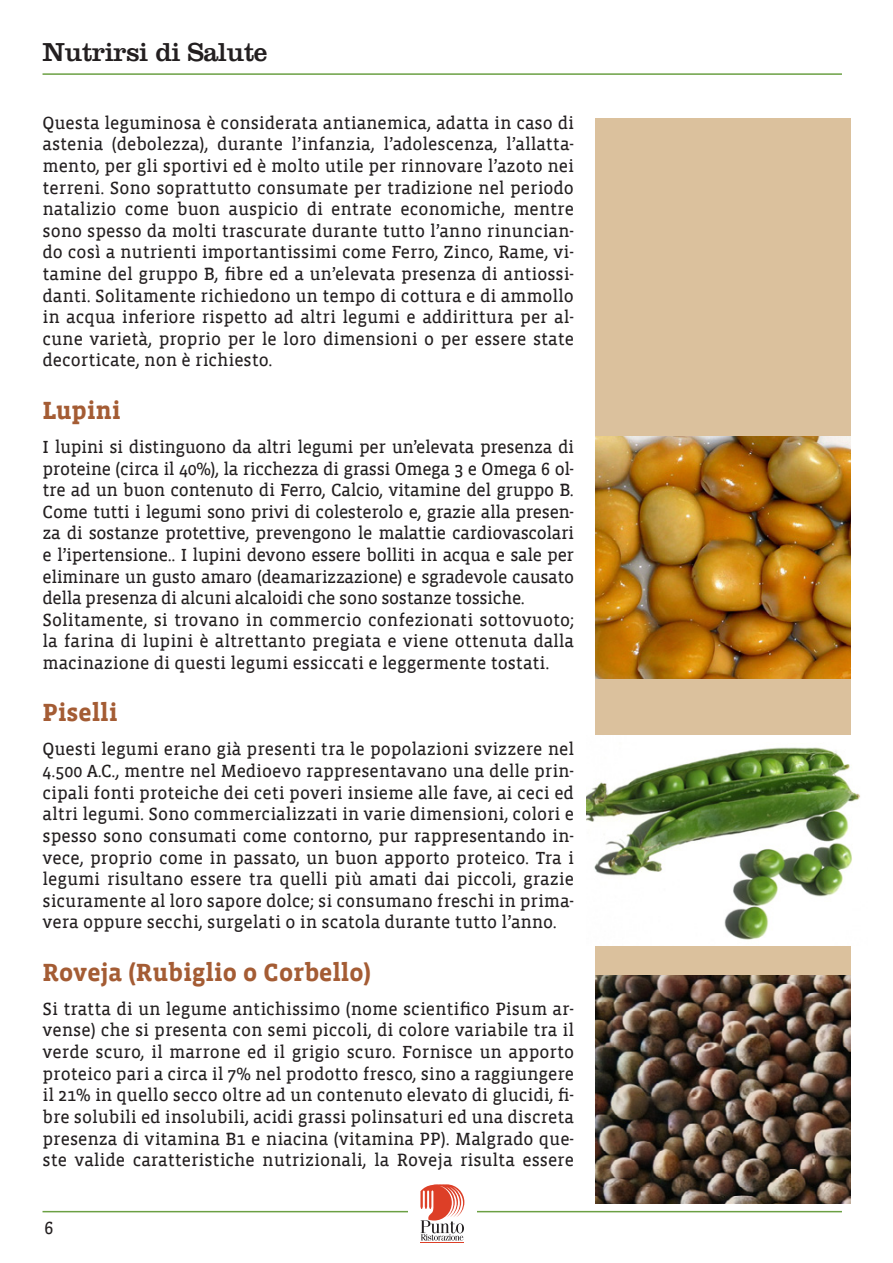
<style>
.page{position:relative;width:893px;height:1263px;background:#fff}
.page>*{position:absolute;margin:0;border:0;box-sizing:border-box;transform-origin:0 0}
.t1{font:27px "Clarendon";letter-spacing:-.02em;color:#231f20}
.Domande{font:700 25.5px "Vista Slab";color:#a45c34}
.t2{font:18px/21.6px "Vista Slab Reg";color:#231f20;text-align:justify}
</style>
<div class="page">
<hr style="left:43px;top:1211px;width:799px;height:1px;background:#6ba043">
<hr style="left:43px;top:73px;width:799px;height:2px;background:#6ba043">
<div style="left:408px;top:1182px;width:68px;height:60px;background:#fff"></div>
<hr style="left:421px;top:1242px;width:43px;height:1px;background:#dd3f27">
<svg style="left:420px;top:1184px;width:44px;height:56px"></svg>
<div style="left:595px;top:118px;width:255px;height:1085px;background:#dbc19d"></div>
<img style="left:595px;top:437px;width:255px;height:241px">
<img style="left:587px;top:736px;width:273px;height:209px">
<img style="left:595px;top:975px;width:255px;height:228px">
<h1 class="t1" style="left:43px;top:36px;width:226px">Nutrirsi di Salute</h1>
<p class="t2" style="left:43px;top:112px;width:533px">Questa leguminosa è considerata antianemica, adatta in caso di astenia (debolezza), durante l’infanzia, l’adolescenza, l’allatta&shy;mento, per gli sportivi ed è molto utile per rinnovare l’azoto nei terreni. Sono soprattutto consumate per tradizione nel periodo natalizio come buon auspicio di entrate economiche, mentre sono spesso da molti trascurate durante tutto l’anno rinuncian&shy;do così a nutrienti importantissimi come Ferro, Zinco, Rame, vi&shy;tamine del gruppo B, fibre ed a un’elevata presenza di antiossi&shy;danti. Solitamente richiedono un tempo di cottura e di ammollo in acqua inferiore rispetto ad altri legumi e addirittura per al&shy;cune varietà, proprio per le loro dimensioni o per essere state decorticate, non è richiesto.</p>
<p class="Domande" style="left:43px;top:397px;width:80px">Lupini</p>
<p class="t2" style="left:43px;top:437px;width:533px">I lupini si distinguono da altri legumi per un’elevata presenza di proteine (circa il 40%), la ricchezza di grassi Omega 3 e Omega 6 ol&shy;tre ad un buon contenuto di Ferro, Calcio, vitamine del gruppo B.<br>Come tutti i legumi sono privi di colesterolo e, grazie alla presen&shy;za di sostanze protettive, prevengono le malattie cardiovascolari e l’ipertensione.. I lupini devono essere bolliti in acqua e sale per eliminare un gusto amaro (deamarizzazione) e sgradevole causato della presenza di alcuni alcaloidi che sono sostanze tossiche.</p>
<p class="t2" style="left:43px;top:609px;width:533px">Solitamente, si trovano in commercio confezionati sottovuoto; la farina di lupini è altrettanto pregiata e viene ottenuta dalla macinazione di questi legumi essiccati e leggermente tostati.</p>
<p class="Domande" style="left:43px;top:699px;width:77px">Piselli</p>
<p class="t2" style="left:43px;top:739px;width:533px">Questi legumi erano già presenti tra le popolazioni svizzere nel 4.500 A.C., mentre nel Medioevo rappresentavano una delle prin&shy;cipali fonti proteiche dei ceti poveri insieme alle fave, ai ceci ed altri legumi. Sono commercializzati in varie dimensioni, colori e spesso sono consumati come contorno, pur rappresentando in&shy;vece, proprio come in passato, un buon apporto proteico. Tra i legumi risultano essere tra quelli più amati dai piccoli, grazie sicuramente al loro sapore dolce; si consumano freschi in prima&shy;vera oppure secchi, surgelati o in scatola durante tutto l’anno.</p>
<p class="Domande" style="left:43px;top:959px;width:330px">Roveja (Rubiglio o Corbello)</p>
<p class="t2" style="left:43px;top:998px;width:533px">Si tratta di un legume antichissimo (nome scientifico Pisum ar&shy;vense) che si presenta con semi piccoli, di colore variabile tra il verde scuro, il marrone ed il grigio scuro. Fornisce un apporto proteico pari a circa il 7% nel prodotto fresco, sino a raggiungere il 21% in quello secco oltre ad un contenuto elevato di glucidi, fi&shy;bre solubili ed insolubili, acidi grassi polinsaturi ed una discreta presenza di vitamina B1 e niacina (vitamina PP). Malgrado que&shy;ste valide caratteristiche nutrizionali, la Roveja risulta essere</p>
<p class="t2" style="left:45px;top:1218px;width:11px">6</p>
</div>
